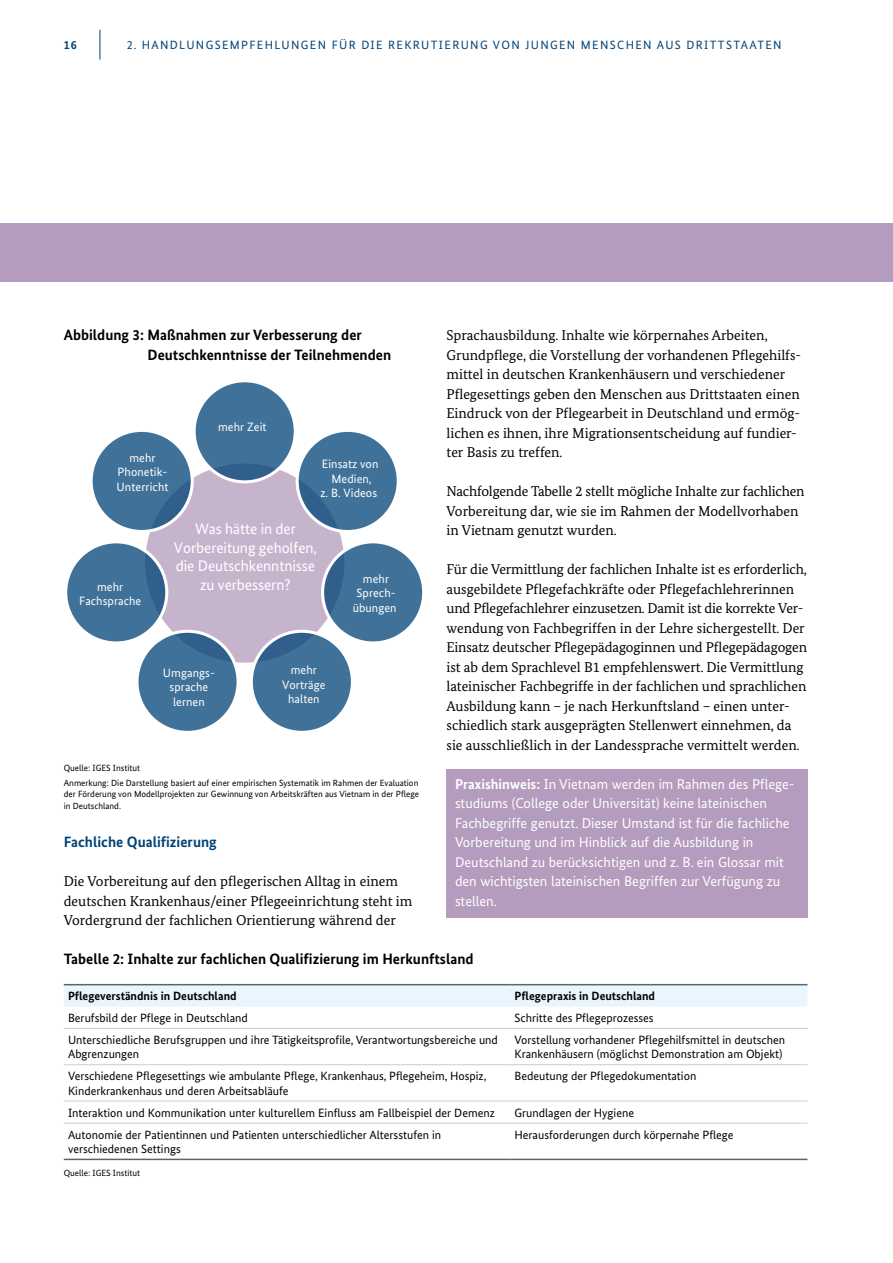
<style>
.page{position:relative;width:893px;height:1263px;background:#fff}
.page>*{position:absolute;margin:0;border:0;box-sizing:border-box;transform-origin:0 0}
.t1{font:15.45px/18.5px "Bundes Sans";letter-spacing:-.005em;color:#fff;text-align:center}
.t2{font:700 15px/19.5px "Bundes Sans";color:#000}
.t3{font:700 15px "Bundes Sans";color:#004377}
.t4{font:14.25px/19.5px "Bundes Serif";color:#000}
.t5{font:14.25px/19.5px "Bundes Sans";color:#fff}
.t6{font:12.15px/14.5px "Bundes Sans";letter-spacing:.005em;color:#fff;text-align:center}
.t7{font:12px/14.2px "Bundes Sans";color:#000}
.t8{font:12px "Bundes Sans";letter-spacing:.11em;color:#004377}
.t9{font:700 12px "Bundes Sans";color:#000}
.t10{font:700 12px "Bundes Sans";color:#004377}
.t11{font:9px/11.2px "Bundes Sans";color:#000;text-align:justify}
.s1{font-weight:700}
</style>
<div class="page">
<div style="left:446px;top:769px;width:362px;height:149px;background:#b39cbd"></div>
<div style="left:64px;top:985px;width:743px;height:22px;background:#eaf6fe"></div>
<hr style="left:64px;top:1028px;width:446px;height:1px;background:#caced0">
<hr style="left:64px;top:1064px;width:446px;height:1px;background:#caced0">
<hr style="left:64px;top:984px;width:446px;height:1px;background:#57666d">
<hr style="left:510px;top:984px;width:297px;height:1px;background:#57666d">
<hr style="left:64px;top:1159px;width:446px;height:1px;background:#57666d">
<hr style="left:510px;top:1159px;width:297px;height:1px;background:#57666d">
<hr style="left:510px;top:1028px;width:297px;height:1px;background:#caced0">
<hr style="left:510px;top:1064px;width:297px;height:1px;background:#caced0">
<hr style="left:64px;top:1101px;width:446px;height:1px;background:#caced0">
<hr style="left:510px;top:1101px;width:297px;height:1px;background:#caced0">
<hr style="left:64px;top:1123px;width:446px;height:1px;background:#caced0">
<hr style="left:510px;top:1123px;width:297px;height:1px;background:#caced0">
<div style="left:0;top:223px;width:893px;height:59px;background:#b39cbd"></div>
<div style="left:144px;top:462px;width:202px;height:202px;background:#c6b4cd;border-radius:50%"></div>
<svg style="left:194px;top:381px;width:101px;height:101px;background:#46759b"></svg>
<div style="left:193px;top:379px;width:104px;height:104px;border:3px solid #fff;border-radius:50%"></div>
<svg style="left:297px;top:430px;width:101px;height:101px;background:#46759b"></svg>
<div style="left:296px;top:429px;width:104px;height:104px;border:3px solid #fff;border-radius:50%"></div>
<svg style="left:323px;top:542px;width:101px;height:101px;background:#46759b"></svg>
<div style="left:321px;top:540px;width:104px;height:104px;border:3px solid #fff;border-radius:50%"></div>
<svg style="left:251px;top:631px;width:101px;height:101px;background:#46759b"></svg>
<div style="left:250px;top:630px;width:104px;height:104px;border:3px solid #fff;border-radius:50%"></div>
<svg style="left:137px;top:631px;width:101px;height:101px;background:#46769b"></svg>
<div style="left:135px;top:630px;width:105px;height:104px;border:3px solid #fff;border-radius:50%"></div>
<svg style="left:66px;top:542px;width:101px;height:101px;background:#46759b"></svg>
<div style="left:64px;top:540px;width:104px;height:104px;border:3px solid #fff;border-radius:50%"></div>
<svg style="left:91px;top:430px;width:101px;height:101px;background:#46759b"></svg>
<div style="left:90px;top:429px;width:104px;height:104px;border:3px solid #fff;border-radius:50%"></div>
<hr style="left:100px;top:30px;width:1px;height:30px;background:#004377">
<p class="t10" style="left:64px;top:37px;width:15px">16</p>
<p class="t8" style="left:127px;top:37px;width:656px">2. HANDLUNGSEMPFEHLUNGEN FÜR DIE REKRUTIERUNG VON JUNGEN MENSCHEN AUS DRITTSTAATEN</p>
<p class="t2" style="left:148px;top:325px;width:245px;text-indent:-84px">Abbildung 3: Maßnahmen zur Verbesserung der<br>Deutschkenntnisse der Teilnehmenden</p>
<p class="t6" style="left:117px;top:450px;width:54px">mehr<br>Phonetik-<br>Unterricht</p>
<p class="t6" style="left:218px;top:419px;width:50px">mehr Zeit</p>
<p class="t6" style="left:320px;top:457px;width:59px">Einsatz von<br>Medien,<br>z. B. Videos</p>
<p class="t6" style="left:79px;top:579px;width:64px">mehr<br>Fachsprache</p>
<p class="t1" style="left:174px;top:519px;width:144px">Was hätte in der<br>Vorbereitung geholfen, die Deutschkenntnisse zu verbessern?</p>
<p class="t6" style="left:163px;top:665px;width:54px">Umgangs&shy;sprache lernen</p>
<p class="t6" style="left:282px;top:663px;width:45px">mehr<br>Vorträge halten</p>
<p class="t6" style="left:353px;top:571px;width:45px">mehr<br>Sprech&shy;übungen</p>
<p class="t11" style="left:64px;top:762px;width:78px">Quelle: IGES Institut</p>
<p class="t11" style="left:64px;top:777px;width:357px">Anmerkung: Die Darstellung basiert auf einer empirischen Systematik im Rahmen der Evaluation der Förderung von Modellprojekten zur Gewinnung von Arbeitskräften aus Vietnam in der Pflege in Deutschland.</p>
<h4 class="t3" style="left:64px;top:833px;width:154px">Fachliche Qualifizierung</h4>
<p class="t4" style="left:64px;top:872px;width:350px">Die Vorbereitung auf den pflegerischen Alltag in einem deutschen Krankenhaus/einer Pflegeeinrichtung steht im<br>Vordergrund der fachlichen Orientierung während der</p>
<p class="t4" style="left:446px;top:326px;width:356px">Sprachausbildung. Inhalte wie körpernahes Arbeiten, Grundpflege, die Vorstellung der vorhandenen Pflegehilfs&shy;mittel in deutschen Krankenhäusern und verschiedener Pflegesettings geben den Menschen aus Drittstaaten einen Eindruck von der Pflegearbeit in Deutschland und ermög&shy;lichen es ihnen, ihre Migrationsentscheidung auf fundier&shy;ter Basis zu treffen.</p>
<p class="t4" style="left:446px;top:482px;width:360px">Nachfolgende Tabelle 2 stellt mögliche Inhalte zur fachlichen<br>Vorbereitung dar, wie sie im Rahmen der Modellvorhaben in Vietnam genutzt wurden.</p>
<p class="t4" style="left:446px;top:560px;width:362px">Für die Vermittlung der fachlichen Inhalte ist es erforderlich, ausgebildete Pflegefachkräfte oder Pflegefachlehrerinnen und Pflegefachlehrer einzusetzen. Damit ist die korrekte Ver&shy;wendung von Fachbegriffen in der Lehre sichergestellt. Der Einsatz deutscher Pflegepädagoginnen und Pflegepädagogen ist ab dem Sprachlevel B1 empfehlenswert. Die Vermittlung lateinischer Fachbegriffe in der fachlichen und sprachlichen Ausbildung kann – je nach Herkunftsland – einen unter&shy;schiedlich stark ausgeprägten Stellenwert einnehmen, da sie ausschließlich in der Landessprache vermittelt werden.</p>
<p class="t5" style="left:455px;top:774px;width:341px"><span class="s1">Praxishinweis:</span> In Vietnam werden im Rahmen des Pflege&shy;studiums (College oder Universität) keine lateinischen Fachbegriffe genutzt. Dieser Umstand ist für die fachliche Vorbereitung und im Hinblick auf die Ausbildung in Deutschland zu berücksichtigen und z. B. ein Glossar mit den wichtigsten lateinischen Begriffen zur Verfügung zu stellen.</p>
<p class="t2" style="left:64px;top:949px;width:411px">Tabelle 2: Inhalte zur fachlichen Qualifizierung im Herkunftsland</p>
<p class="t9" style="left:68px;top:989px;width:170px">Pflegeverständnis in Deutschland</p>
<p class="t9" style="left:514px;top:989px;width:142px">Pflegepraxis in Deutschland</p>
<p class="t7" style="left:68px;top:1011px;width:181px">Berufsbild der Pflege in Deutschland</p>
<p class="t7" style="left:514px;top:1011px;width:141px">Schritte des Pflegeprozesses</p>
<p class="t7" style="left:68px;top:1033px;width:431px">Unterschiedliche Berufsgruppen und ihre Tätigkeitsprofile, Verantwortungsbereiche und<br>Abgrenzungen</p>
<p class="t7" style="left:514px;top:1033px;width:272px">Vorstellung vorhandener Pflegehilfsmittel in deutschen<br>Krankenhäusern (möglichst Demonstration am Objekt)</p>
<p class="t7" style="left:68px;top:1069px;width:420px">Verschiedene Pflegesettings wie ambulante Pflege, Krankenhaus, Pflegeheim, Hospiz,<br>Kinderkrankenhaus und deren Arbeitsabläufe</p>
<p class="t7" style="left:514px;top:1069px;width:183px">Bedeutung der Pflegedokumentation</p>
<p class="t7" style="left:68px;top:1105px;width:428px">Interaktion und Kommunikation unter kulturellem Einfluss am Fallbeispiel der Demenz</p>
<p class="t7" style="left:514px;top:1105px;width:121px">Grundlagen der Hygiene</p>
<p class="t7" style="left:68px;top:1127px;width:375px">Autonomie der Patientinnen und Patienten unterschiedlicher Altersstufen in verschiedenen Settings</p>
<p class="t7" style="left:514px;top:1127px;width:221px">Herausforderungen durch körpernahe Pflege</p>
<p class="t11" style="left:64px;top:1167px;width:78px">Quelle: IGES Institut</p>
</div>
